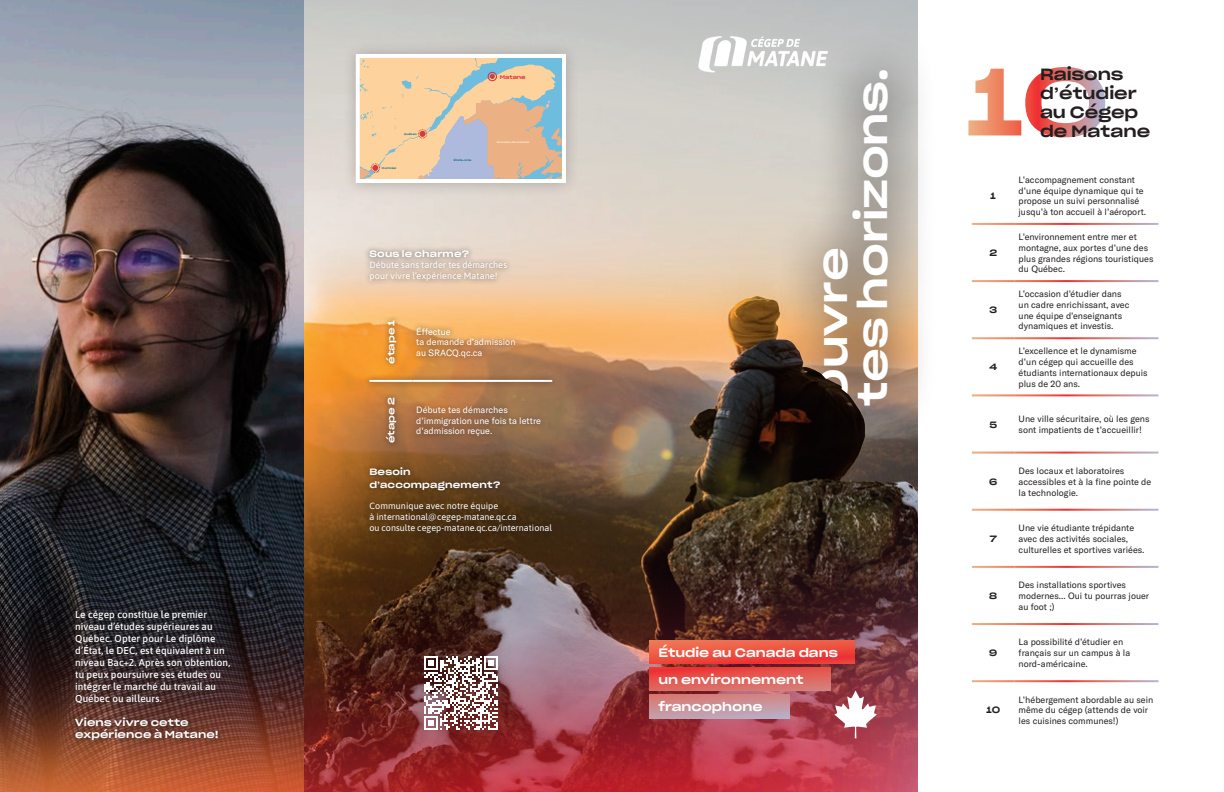
<style>
.page{position:relative;width:1224px;height:792px;background:#fff}
.page>*{position:absolute;margin:0;border:0;box-sizing:border-box;transform-origin:0 0}
.t1{font:40px/40px "Sharp Grotesk Medium 25";letter-spacing:-.005em;color:#fff}
.t2{font:16px/19.2px "Sharp Grotesk Medium 25";color:#231f20}
.t3{font:12px "Sharp Grotesk Medium 25";color:#fff}
.t4{font:500 10px/12px "Asap";letter-spacing:.005em;color:#fff}
.t5{font:10px/12px "Sharp Grotesk Medium 25";letter-spacing:.015em;color:#fff}
.t6{font:9px/10.8px "GT America";color:#231f20}
.t7{font:9px/10.8px "Asap";letter-spacing:.005em;color:#fff}
.t8{font:9px/10.8px "GT America";color:#fff}
.t9{font:9px/13px "Sharp Grotesk Medium 25";letter-spacing:.015em;color:#fff}
.t10{font:9px "Sharp Grotesk Medium 25";color:#231f20}
.t11{font:5.2px "Sharp Grotesk Medium 25";color:#da3737}
.t12{font:2.4px "Sharp Grotesk Medium 25";color:#086a8b}
.t13{font:2.4px "Sharp Grotesk Medium 25";color:#f9f1d4}
</style>
<div class="page">
<img style="left:0;top:0;width:918px;height:792px">
<img style="left:698px;top:31px;width:130px;height:45px">
<div style="left:403px;top:636px;width:115px;height:115px;background:#231f20;opacity:.45"></div>
<svg style="left:424px;top:656px;width:74px;height:74px"></svg>
<div style="left:342px;top:40px;width:238px;height:157px;background:#231f20;opacity:.25"></div>
<svg style="left:354px;top:52px;width:214px;height:133px;background:#dec9b0"></svg>
<div style="left:69px;top:604px;width:167px;height:142px;background:#231f20;opacity:.75"></div>
<div style="left:364px;top:461px;width:194px;height:78px;background:#231f20;opacity:.75"></div>
<div style="left:364px;top:244px;width:149px;height:42px;background:#231f20;opacity:.75"></div>
<div style="left:363px;top:314px;width:195px;height:135px;background:#231f20;opacity:.75"></div>
<hr style="left:370px;top:380px;width:42px;height:2px;background:#fff">
<hr style="left:412px;top:380px;width:140px;height:2px;background:#fff">
<svg style="left:649px;top:641px;width:205px;height:22px;background:#ed5141"></svg>
<svg style="left:649px;top:667px;width:182px;height:23px;background:#e25a53"></svg>
<div style="left:649px;top:694px;width:141px;height:24px;background:linear-gradient(to bottom,#d77d77,#bea6b7)"></div>
<svg style="left:834px;top:690px;width:43px;height:48px"></svg>
<svg style="left:968px;top:67px;width:137px;height:70px"></svg>
<p class="t4" style="left:75px;top:607px;width:157px">Le cégep constitue le premier niveau d’études supérieures au<br>Québec. Opter pour Le diplôme d’État, le DEC, est équivalent à un niveau Bac+2. Après son obtention, tu peux poursuivre ses études ou intégrer le marché du travail au<br>Québec ou ailleurs.</p>
<p class="t5" style="left:75px;top:715px;width:145px">Viens vivre cette expérience à Matane!</p>
<p class="t12" style="left:404px;top:132px;width:14px">Québec</p>
<p class="t12" style="left:382px;top:166px;width:16px">Montréal</p>
<p class="t12" style="left:454px;top:158px;width:19px">États-Unis</p>
<p class="t11" style="left:500px;top:72px;width:27px">Matane</p>
<p class="t13" style="left:497px;top:140px;width:34px">Nouveau-Brunswick</p>
<p class="t9" style="left:370px;top:247px;width:101px">Sous le charme?</p>
<p class="t7" style="left:370px;top:259px;width:139px">Débute sans tarder tes démarches pour vivre l’expérience Matane!</p>
<p class="t9" style="left:384px;top:364px;width:46px;rotate:-90deg">étape 1</p>
<p class="t8" style="left:416px;top:326px;width:101px">Éffectue<br>ta demande d’admission au SRACQ.qc.ca</p>
<p class="t9" style="left:384px;top:443px;width:47px;rotate:-90deg">étape 2</p>
<p class="t8" style="left:416px;top:404px;width:126px">Débute tes démarches d’immigration une fois ta lettre d’admission reçue.</p>
<p class="t9" style="left:370px;top:464px;width:133px">Besoin d’accompagnement?</p>
<p class="t7" style="left:370px;top:500px;width:184px">Communique avec notre équipe<br>à international@cegep-matane.qc.ca<br>ou consulte cegep-matane.qc.ca/international</p>
<h1 class="t1" style="left:809px;top:406px;width:341px;rotate:-90deg">Ouvre<br>tes horizons.</h1>
<h3 class="t3" style="left:658px;top:642px;width:181px">Étudie au Canada dans</h3>
<h3 class="t3" style="left:658px;top:669px;width:146px">un environnement</h3>
<h3 class="t3" style="left:658px;top:696px;width:106px">francophone</h3>
<p class="t10" style="left:990px;top:188px;width:7px">1</p>
<p class="t10" style="left:989px;top:245px;width:9px">2</p>
<p class="t10" style="left:989px;top:302px;width:9px">3</p>
<p class="t10" style="left:989px;top:359px;width:9px">4</p>
<h2 class="t2" style="left:1040px;top:63px;width:112px">Raisons d’étudier au Cégep de Matane</h2>
<p class="t6" style="left:1019px;top:174px;width:129px">L’accompagnement constant d’une équipe dynamique qui te propose un suivi personnalisé jusqu’à ton accueil à l’aéroport.</p>
<p class="t6" style="left:1019px;top:231px;width:136px">L’environnement entre mer et montagne, aux portes d’une des plus grandes régions touristiques du Québec.</p>
<p class="t6" style="left:1019px;top:289px;width:112px">L’occasion d’étudier dans un cadre enrichissant, avec une équipe d’enseignants dynamiques et investis.</p>
<p class="t6" style="left:1019px;top:346px;width:131px">L’excellence et le dynamisme d’un cégep qui accueille des étudiants internationaux depuis plus de 20 ans.</p>
<p class="t10" style="left:989px;top:416px;width:9px">5</p>
<p class="t6" style="left:1019px;top:414px;width:132px">Une ville sécuritaire, où les gens sont impatients de t’accueillir!</p>
<p class="t10" style="left:989px;top:473px;width:10px">6</p>
<p class="t6" style="left:1019px;top:465px;width:134px">Des locaux et laboratoires accessibles et à la fine pointe de la technologie.</p>
<p class="t10" style="left:990px;top:530px;width:9px">7</p>
<p class="t6" style="left:1019px;top:523px;width:127px">Une vie étudiante trépidante avec des activités sociales, culturelles et sportives variées.</p>
<p class="t10" style="left:989px;top:588px;width:9px">8</p>
<p class="t6" style="left:1019px;top:580px;width:132px">Des installations sportives modernes... Oui tu pourras jouer au foot ;)</p>
<p class="t10" style="left:989px;top:645px;width:10px">9</p>
<p class="t6" style="left:1019px;top:637px;width:113px">La possibilité d’étudier en français sur un campus à la nord-américaine.</p>
<p class="t10" style="left:986px;top:702px;width:15px">10</p>
<p class="t6" style="left:1019px;top:694px;width:136px">L’hébergement abordable au sein même du cégep (attends de voir les cuisines communes!)</p>
</div>
